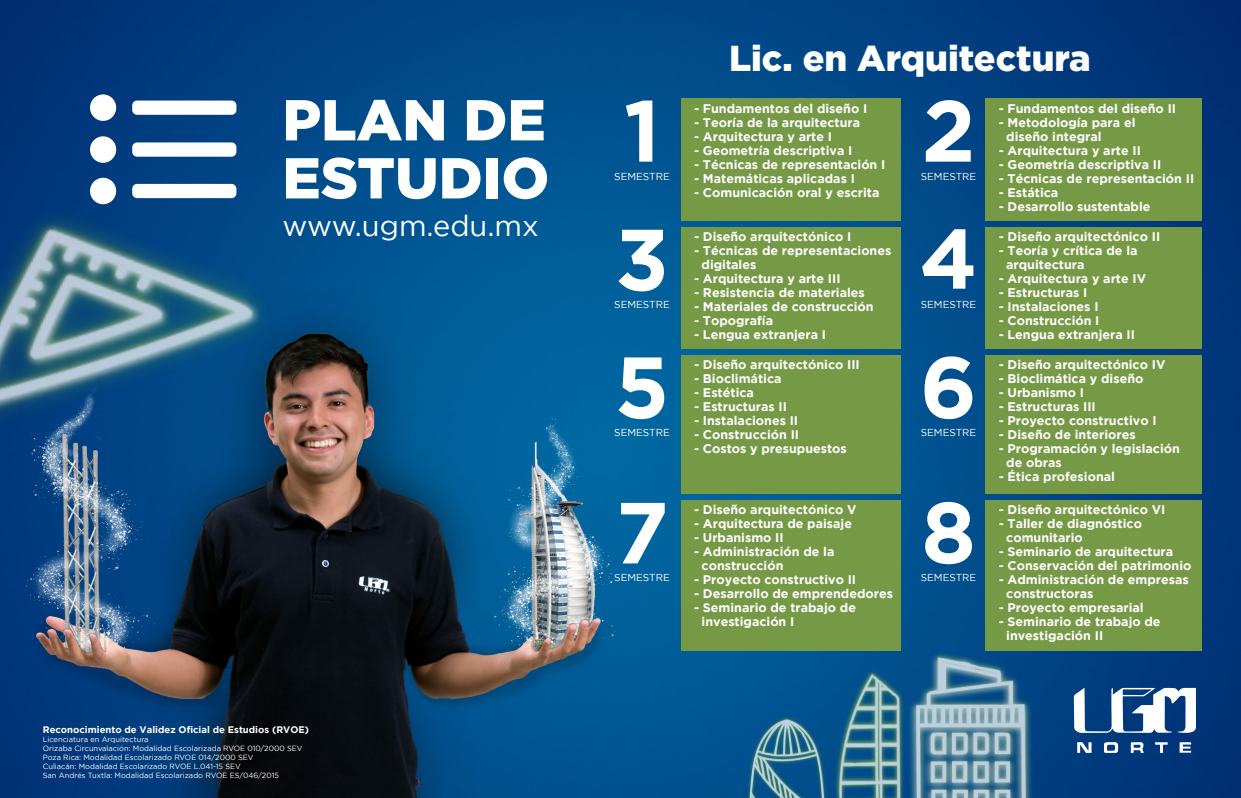
<style>
.page{position:relative;width:1241px;height:798px;background:#fff}
.page>*{position:absolute;margin:0;border:0;box-sizing:border-box;transform-origin:0 0}
.t1{font:700 86.6px "Gotham";color:#fff}
.t2{font:700 86.4px "Gotham";color:#fff}
.t3{font:700 84.2px "Gotham";color:#fff}
.t4{font:900 57.5px/58px "Gotham";color:#fff}
.t5{font:900 36px "Gotham";color:#fff}
.t6{font:29px "Gotham";color:#fff}
.t7{font:700 12.5px/14px "Gotham";color:#fff}
.t8{font:10.1px "Gotham";color:#fff}
.t9{font:10.05px "Gotham";color:#fff}
.t10{font:700 9.5px "Gotham";color:#fff}
.t11{font:7.5px/9px "Gotham";color:#fff}
</style>
<div class="page">
<img style="left:0;top:0;width:1240px;height:798px">
<img style="left:863px;top:632px;width:220px;height:166px">
<img style="left:822px;top:657px;width:106px;height:141px">
<img style="left:736px;top:707px;width:101px;height:91px">
<div style="left:680px;top:98px;width:220px;height:123px;background:#769946"></div>
<div style="left:680px;top:227px;width:220px;height:122px;background:#769946"></div>
<div style="left:680px;top:355px;width:220px;height:138px;background:#769946"></div>
<div style="left:680px;top:500px;width:220px;height:150px;background:#769946"></div>
<div style="left:985px;top:98px;width:217px;height:123px;background:#769946"></div>
<div style="left:985px;top:227px;width:217px;height:122px;background:#769946"></div>
<div style="left:985px;top:355px;width:217px;height:138px;background:#769946"></div>
<div style="left:985px;top:500px;width:217px;height:150px;background:#769946"></div>
<img style="left:0;top:153px;width:336px;height:135px">
<img style="left:0;top:288px;width:675px;height:510px">
<svg style="left:1073px;top:687px;width:123px;height:45px"></svg>
<svg style="left:1077px;top:742px;width:14px;height:10px"></svg>
<svg style="left:1104px;top:742px;width:14px;height:11px"></svg>
<svg style="left:1130px;top:742px;width:13px;height:10px"></svg>
<svg style="left:1179px;top:742px;width:12px;height:10px"></svg>
<svg style="left:1155px;top:742px;width:12px;height:10px"></svg>
<div style="left:90px;top:94px;width:26px;height:27px;background:#fff;border-radius:50%"></div>
<div style="left:90px;top:136px;width:26px;height:27px;background:#fff;border-radius:50%"></div>
<div style="left:90px;top:178px;width:26px;height:26px;background:#fff;border-radius:50%"></div>
<div style="left:132px;top:100px;width:104px;height:15px;background:#fff;border-radius:5px"></div>
<div style="left:132px;top:142px;width:104px;height:15px;background:#fff;border-radius:5px"></div>
<div style="left:132px;top:184px;width:104px;height:14px;background:#fff;border-radius:5px"></div>
<h3 class="t4" style="left:282px;top:89px;width:268px">PLAN DE<br>ESTUDIO</h3>
<h3 class="t6" style="left:282px;top:210px;width:258px">www.ugm.edu.mx</h3>
<p class="t10" style="left:43px;top:724px;width:268px">Reconocimiento de Validez Oficial de Estudios (RVOE)</p>
<p class="t11" style="left:43px;top:734px;width:261px">Licenciatura en Arquitectura<br>Orizaba Circunvalación: Modalidad Escolarizada RVOE 010/2000 SEV Poza Rica: Modalidad Escolarizado RVOE 014/2000 SEV<br>Culiacán: Modalidad Escolarizado RVOE L.041-15 SEV<br>San Andrés Tuxtla: Modalidad Escolarizado RVOE ES/046/2015</p>
<h3 class="t5" style="left:729px;top:38px;width:363px">Lic. en Arquitectura</h3>
<h1 class="t1" style="left:921px;top:81px;width:55px">2</h1>
<h1 class="t1" style="left:624px;top:81px;width:38px">1</h1>
<p class="t7" style="left:998px;top:102px;width:179px">- Fundamentos del diseño II</p>
<p class="t7" style="left:694px;top:102px;width:175px">- Fundamentos del diseño I</p>
<p class="t7" style="left:694px;top:116px;width:168px">- Teoría de la arquitectura</p>
<p class="t7" style="left:694px;top:130px;width:139px">- Arquitectura y arte I</p>
<p class="t7" style="left:694px;top:144px;width:160px">- Geometría descriptiva I</p>
<p class="t7" style="left:694px;top:158px;width:193px">- Técnicas de representación I</p>
<p class="t7" style="left:694px;top:172px;width:162px">- Matemáticas aplicadas I</p>
<p class="t7" style="left:694px;top:186px;width:187px">- Comunicación oral y escrita</p>
<p class="t7" style="left:1006px;top:116px;width:131px;text-indent:-8px">- Metodología para el diseño integral</p>
<p class="t7" style="left:998px;top:144px;width:144px">- Arquitectura y arte II</p>
<p class="t7" style="left:998px;top:158px;width:164px">- Geometría descriptiva II</p>
<p class="t7" style="left:998px;top:172px;width:197px">- Técnicas de representación II</p>
<p class="t7" style="left:998px;top:186px;width:61px">- Estática</p>
<p class="t7" style="left:998px;top:200px;width:153px">- Desarrollo sustentable</p>
<p class="t8" style="left:614px;top:170px;width:57px">SEMESTRE</p>
<p class="t8" style="left:920px;top:170px;width:57px">SEMESTRE</p>
<h3 class="t3" style="left:919px;top:210px;width:60px">4</h3>
<p class="t8" style="left:920px;top:299px;width:57px">SEMESTRE</p>
<h1 class="t1" style="left:615px;top:210px;width:55px">3</h1>
<p class="t7" style="left:998px;top:229px;width:163px">- Diseño arquitectónico II</p>
<p class="t7" style="left:694px;top:229px;width:159px">- Diseño arquitectónico I</p>
<p class="t7" style="left:701px;top:243px;width:191px;text-indent:-8px">- Técnicas de representaciones digitales</p>
<p class="t7" style="left:694px;top:271px;width:148px">- Arquitectura y arte III</p>
<p class="t7" style="left:694px;top:285px;width:172px">- Resistencia de materiales</p>
<p class="t7" style="left:694px;top:299px;width:181px">- Materiales de construcción</p>
<p class="t7" style="left:694px;top:313px;width:80px">- Topografía</p>
<p class="t7" style="left:694px;top:327px;width:133px">- Lengua extranjera I</p>
<p class="t7" style="left:1006px;top:243px;width:133px;text-indent:-8px">- Teoría y crítica de la arquitectura</p>
<p class="t7" style="left:998px;top:271px;width:149px">- Arquitectura y arte IV</p>
<p class="t7" style="left:998px;top:285px;width:90px">- Estructuras I</p>
<p class="t7" style="left:998px;top:299px;width:101px">- Instalaciones I</p>
<p class="t7" style="left:998px;top:313px;width:102px">- Construcción I</p>
<p class="t7" style="left:998px;top:327px;width:138px">- Lengua extranjera II</p>
<p class="t8" style="left:614px;top:299px;width:57px">SEMESTRE</p>
<h1 class="t1" style="left:920px;top:337px;width:59px">6</h1>
<p class="t8" style="left:920px;top:427px;width:57px">SEMESTRE</p>
<h1 class="t1" style="left:615px;top:337px;width:56px">5</h1>
<p class="t7" style="left:998px;top:357px;width:168px">- Diseño arquitectónico IV</p>
<p class="t7" style="left:694px;top:357px;width:167px">- Diseño arquitectónico III</p>
<p class="t7" style="left:694px;top:371px;width:89px">- Bioclimática</p>
<p class="t7" style="left:694px;top:385px;width:61px">- Estética</p>
<p class="t7" style="left:694px;top:399px;width:94px">- Estructuras II</p>
<p class="t7" style="left:694px;top:413px;width:105px">- Instalaciones II</p>
<p class="t7" style="left:694px;top:427px;width:106px">- Construcción II</p>
<p class="t7" style="left:694px;top:441px;width:154px">- Costos y presupuestos</p>
<p class="t7" style="left:998px;top:371px;width:146px">- Bioclimática y diseño</p>
<p class="t7" style="left:998px;top:385px;width:87px">- Urbanismo I</p>
<p class="t7" style="left:998px;top:399px;width:99px">- Estructuras III</p>
<p class="t7" style="left:998px;top:413px;width:159px">- Proyecto constructivo I</p>
<p class="t7" style="left:998px;top:427px;width:138px">- Diseño de interiores</p>
<p class="t7" style="left:1006px;top:441px;width:175px;text-indent:-8px">- Programación y legislación de obras</p>
<p class="t7" style="left:998px;top:469px;width:118px">- Ética profesional</p>
<p class="t8" style="left:614px;top:427px;width:57px">SEMESTRE</p>
<h1 class="t1" style="left:921px;top:482px;width:56px">8</h1>
<h2 class="t2" style="left:615px;top:483px;width:55px">7</h2>
<p class="t7" style="left:998px;top:502px;width:168px">- Diseño arquitectónico VI</p>
<p class="t7" style="left:694px;top:502px;width:164px">- Diseño arquitectónico V</p>
<p class="t7" style="left:694px;top:516px;width:159px">- Arquitectura de paisaje</p>
<p class="t7" style="left:694px;top:530px;width:91px">- Urbanismo II</p>
<p class="t7" style="left:701px;top:544px;width:134px;text-indent:-8px">- Administración de la construcción</p>
<p class="t7" style="left:694px;top:572px;width:164px">- Proyecto constructivo II</p>
<p class="t7" style="left:694px;top:586px;width:200px">- Desarrollo de emprendedores</p>
<p class="t7" style="left:701px;top:600px;width:156px;text-indent:-8px">- Seminario de trabajo de investigación I</p>
<p class="t7" style="left:1006px;top:516px;width:137px;text-indent:-8px">- Taller de diagnóstico comunitario</p>
<p class="t7" style="left:998px;top:544px;width:176px">- Seminario de arquitectura</p>
<p class="t7" style="left:998px;top:558px;width:194px">- Conservación del patrimonio</p>
<p class="t7" style="left:1006px;top:572px;width:184px;text-indent:-8px">- Administración de empresas constructoras</p>
<p class="t7" style="left:998px;top:600px;width:146px">- Proyecto empresarial</p>
<p class="t7" style="left:1006px;top:614px;width:156px;text-indent:-8px">- Seminario de trabajo de investigación II</p>
<p class="t8" style="left:920px;top:572px;width:57px">SEMESTRE</p>
<p class="t9" style="left:614px;top:572px;width:57px">SEMESTRE</p>
</div>
